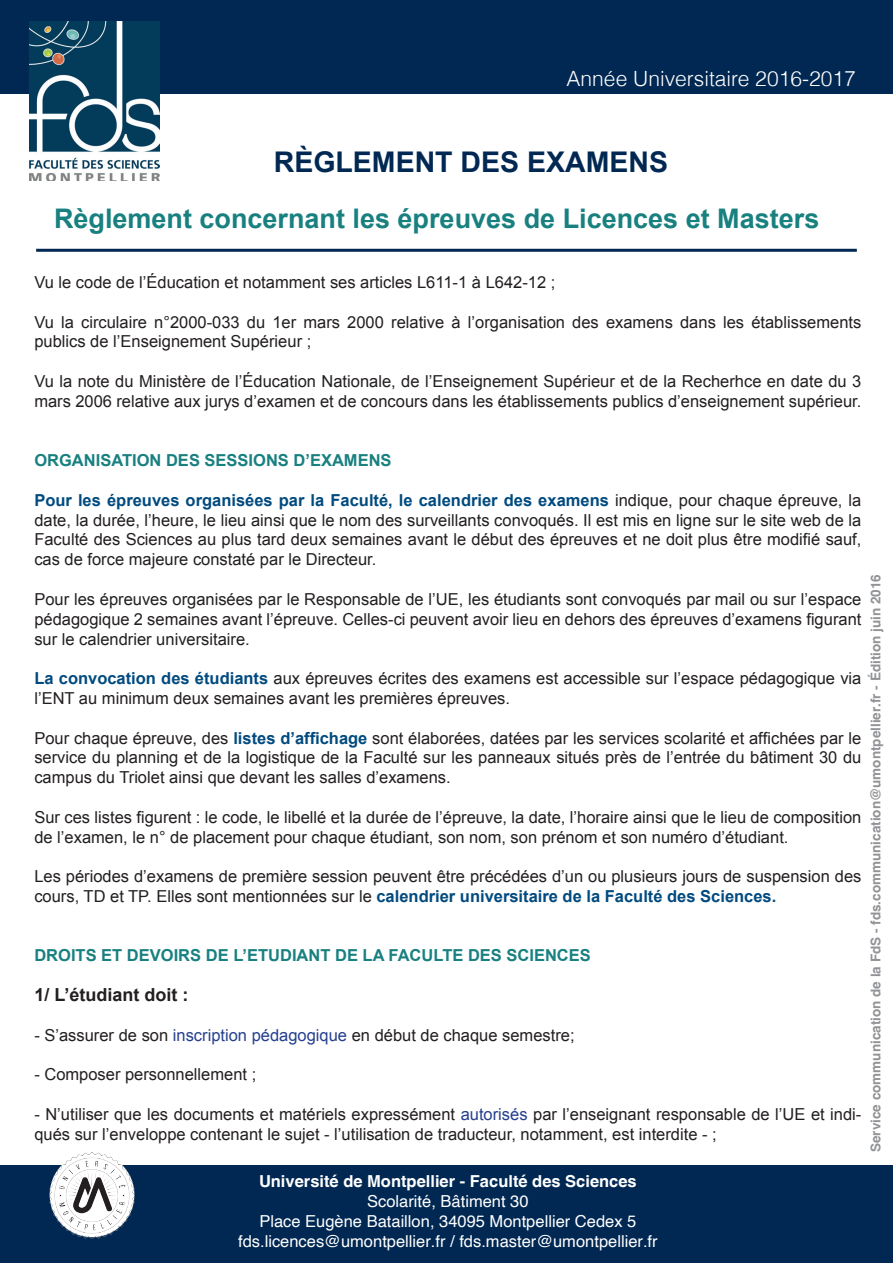
<style>
.page{position:relative;width:893px;height:1263px;background:#fff}
.page>*{position:absolute;margin:0;border:0;box-sizing:border-box;transform-origin:0 0}
.t1{font:700 28.5px "Arial";color:#002853}
.t2{font:700 27px "Arial";color:#198080}
.t3{font:300 21px "Helvetica";color:#fff}
.t4{font:700 18px "Arial";color:#231f20}
.t5{font:16.5px/19.8px "Arial";color:#231f20}
.t6{font:16.5px/19.8px "Helvetica";color:#fff;text-align:center}
.t7{font:700 16.5px "Arial";color:#198080}
.t8{font:700 16.5px "Helvetica";color:#fff}
.t9{font:700 13.5px "Helvetica";color:#919396}
.s1{font-weight:700;color:#004a7f}
.s2{color:#253f8e}
</style>
<div class="page">
<div style="left:0;top:0;width:893px;height:94px;background:#002853"></div>
<div style="left:0;top:1166px;width:893px;height:97px;background:#002853"></div>
<img style="left:30px;top:21px;width:129px;height:159px">
<hr style="left:36px;top:249px;width:821px;height:3px;background:#002853">
<img style="left:49px;top:1152px;width:86px;height:86px">
<p class="t3" style="left:567px;top:61px;width:291px">Année Universitaire 2016-2017</p>
<h1 class="t1" style="left:274px;top:143px;width:396px">RÈGLEMENT DES EXAMENS</h1>
<h2 class="t2" style="left:54px;top:201px;width:767px">Règlement concernant les épreuves de Licences et Masters</h2>
<p class="t5" style="left:34px;top:273px;width:522px">Vu le code de l’Éducation et notamment ses articles L611-1 à L642-12 ;</p>
<p class="t5" style="left:34px;top:312px;width:828px">Vu la circulaire n°2000-033 du 1er mars 2000 relative à l’organisation des examens dans les établissements publics de l’Enseignement Supérieur ;</p>
<p class="t5" style="left:34px;top:372px;width:828px">Vu la note du Ministère de l’Éducation Nationale, de l’Enseignement Supérieur et de la Recherhce en date du 3 mars 2006 relative aux jurys d’examen et de concours dans les établissements publics d’enseignement supérieur.</p>
<p class="t7" style="left:34px;top:449px;width:359px">ORGANISATION DES SESSIONS D’EXAMENS</p>
<p class="t5" style="left:34px;top:490px;width:829px;text-align:justify"><span class="s1">Pour les épreuves organisées par la Faculté, le calendrier des examens</span> indique, pour chaque épreuve, la date, la durée, l’heure, le lieu ainsi que le nom des surveillants convoqués. Il est mis en ligne sur le site web de la Faculté des Sciences au plus tard deux semaines avant le début des épreuves et ne doit plus être modifié sauf, cas de force majeure constaté par le Directeur.</p>
<p class="t5" style="left:34px;top:589px;width:828px;text-align:justify">Pour les épreuves organisées par le Responsable de l’UE, les étudiants sont convoqués par mail ou sur l’espace pédagogique 2 semaines avant l’épreuve. Celles-ci peuvent avoir lieu en dehors des épreuves d’examens figurant sur le calendrier universitaire.</p>
<p class="t5" style="left:34px;top:669px;width:829px"><span class="s1">La convocation des étudiants</span> aux épreuves écrites des examens est accessible sur l’espace pédagogique via l’ENT au minimum deux semaines avant les premières épreuves.</p>
<p class="t5" style="left:34px;top:728px;width:828px;text-align:justify">Pour chaque épreuve, des <span class="s1">listes d’affichage</span> sont élaborées, datées par les services scolarité et affichées par le service du planning et de la logistique de la Faculté sur les panneaux situés près de l’entrée du bâtiment 30 du campus du Triolet ainsi que devant les salles d’examens.</p>
<p class="t5" style="left:34px;top:807px;width:828px">Sur ces listes figurent : le code, le libellé et la durée de l’épreuve, la date, l’horaire ainsi que le lieu de composition de l’examen, le n° de placement pour chaque étudiant, son nom, son prénom et son numéro d’étudiant.</p>
<p class="t5" style="left:34px;top:867px;width:828px">Les périodes d’examens de première session peuvent être précédées d’un ou plusieurs jours de suspension des cours, TD et TP. Elles sont mentionnées sur le <span class="s1">calendrier universitaire de la Faculté des Sciences.</span></p>
<p class="t9" style="left:865px;top:1152px;width:580px;rotate:-90deg">Service communication de la FdS - fds.communication@umontpellier.fr - Édition juin 2016</p>
<p class="t7" style="left:34px;top:944px;width:558px">DROITS ET DEVOIRS DE L’ETUDIANT DE LA FACULTE DES SCIENCES</p>
<p class="t4" style="left:34px;top:982px;width:156px">1/ L’étudiant doit :</p>
<p class="t5" style="left:34px;top:1025px;width:542px">- S’assurer de son <span class="s2">inscription pédagogique</span> en début de chaque semestre;</p>
<p class="t5" style="left:34px;top:1065px;width:223px">- Composer personnellement ;</p>
<p class="t5" style="left:34px;top:1104px;width:829px">- N’utiliser que les documents et matériels expressément <span class="s2">autorisés</span> par l’enseignant responsable de l’UE et indi&shy;qués sur l’enveloppe contenant le sujet - l’utilisation de traducteur, notamment, est interdite - ;</p>
<p class="t8" style="left:259px;top:1168px;width:379px">Université de Montpellier - Faculté des Sciences</p>
<p class="t6" style="left:238px;top:1192px;width:421px">Scolarité, Bâtiment 30<br>Place Eugène Bataillon, 34095 Montpellier Cedex 5 fds.licences@umontpellier.fr / fds.master@umontpellier.fr</p>
</div>
